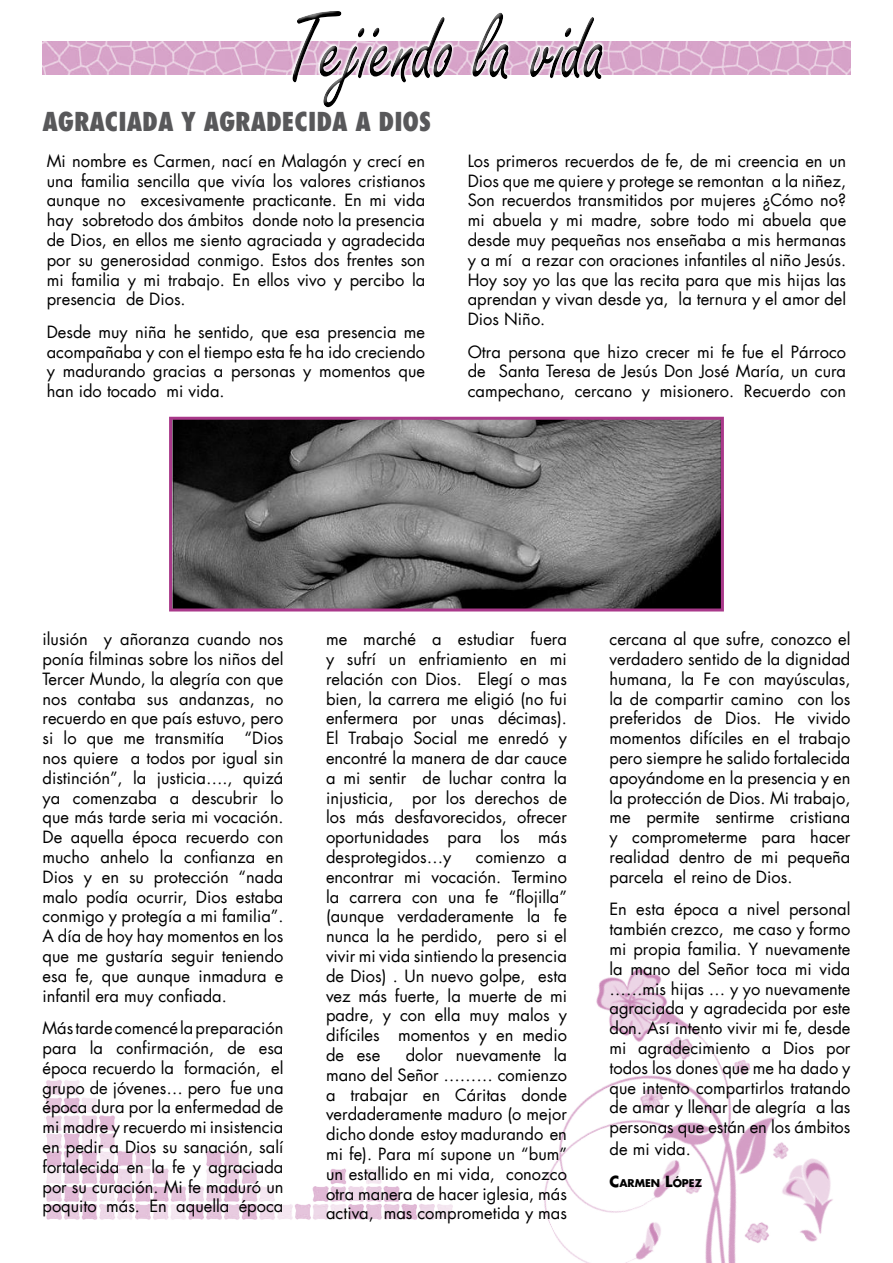
<style>
.page{position:relative;width:893px;height:1263px;background:#fff}
.page>*{position:absolute;margin:0;border:0;box-sizing:border-box;transform-origin:0 0}
.t1{font:800 condensed 25.5px "Futura";color:#58585a}
.t2{font:16.5px/19.8px "Futura LT";color:#000;text-align:justify}
.t3{font:700 10.5px "Futura";color:#000}
.s1{font-size:15px}
</style>
<div class="page">
<img style="left:452px;top:968px;width:381px;height:295px">
<img style="left:44px;top:1080px;width:408px;height:140px">
<img style="left:43px;top:41px;width:807px;height:33px">
<div style="left:288px;top:7px;width:316px;height:102px;background:#fff"></div>
<div style="left:290px;top:10px;width:314px;height:97px;background:#000;opacity:.75"></div>
<img style="left:173px;top:421px;width:547px;height:186px">
<div style="left:169px;top:417px;width:555px;height:194px;border:3px solid #a9398a"></div>
<h1 class="t1" style="left:43px;top:105px;width:390px">AGRACIADA Y AGRADECIDA A DIOS</h1>
<p class="t2" style="left:47px;top:151px;width:380px">Mi nombre es Carmen, nací en Malagón y crecí en una familia sencilla que vivía los valores cristianos aunque no excesivamente practicante. En mi vida hay sobretodo dos ámbitos donde noto la presencia de Dios, en ellos me siento agraciada y agradecida por su generosidad conmigo. Estos dos frentes son mi familia y mi trabajo. En ellos vivo y percibo la presencia de Dios.</p>
<p class="t2" style="left:47px;top:322px;width:380px">Desde muy niña he sentido, que esa presencia me acompañaba y con el tiempo esta fe ha ido creciendo y madurando gracias a personas y momentos que han ido tocado mi vida.</p>
<p class="t2" style="left:468px;top:151px;width:380px">Los primeros recuerdos de fe, de mi creencia en un Dios que me quiere y protege se remontan a la niñez, Son recuerdos transmitidos por mujeres ¿Cómo no? mi abuela y mi madre, sobre todo mi abuela que desde muy pequeñas nos enseñaba a mis hermanas y a mí a rezar con oraciones infantiles al niño Jesús.<br>Hoy soy yo las que las recita para que mis hijas las aprendan y vivan desde ya, la ternura y el amor del Dios Niño.</p>
<p class="t2" style="left:468px;top:342px;width:380px">Otra persona que hizo crecer mi fe fue el Párroco de Santa Teresa de Jesús Don José María, un cura campechano, cercano y misionero. Recuerdo con</p>
<p class="t2" style="left:43px;top:629px;width:242px">ilusión y añoranza cuando nos ponía filminas sobre los niños del Tercer Mundo, la alegría con que nos contaba sus andanzas, no recuerdo en que país estuvo, pero si lo que me transmitía “Dios nos quiere a todos por igual sin distinción”, la justicia…., quizá ya comenzaba a descubrir lo que más tarde seria mi vocación.<br>De aquella época recuerdo con mucho anhelo la confianza en Dios y en su protección “nada malo podía ocurrir, Dios estaba conmigo y protegía a mi familia”.<br>A día de hoy hay momentos en los que me gustaría seguir teniendo esa fe, que aunque inmadura e infantil era muy confiada.</p>
<p class="t2" style="left:43px;top:1018px;width:242px">Más tarde comencé la preparación para la confirmación, de esa época recuerdo la formación, el grupo de jóvenes… pero fue una época dura por la enfermedad de mi madre y recuerdo mi insistencia en pedir a Dios su sanación, salí fortalecida en la fe y agraciada por su curación. Mi fe maduró un poquito más. En aquella época</p>
<p class="t2" style="left:326px;top:629px;width:242px">me marché a estudiar fuera y sufrí un enfriamiento en mi relación con Dios. Elegí o mas bien, la carrera me eligió (no fui enfermera por unas décimas).<br>El Trabajo Social me enredó y encontré la manera de dar cauce a mi sentir de luchar contra la injusticia, por los derechos de los más desfavorecidos, ofrecer oportunidades para los más desprotegidos…y</p>
<p class="t2" style="left:326px;top:847px;width:242px;text-indent:150px">comienzo a encontrar mi vocación. Termino la carrera con una fe “flojilla” (aunque verdaderamente la fe nunca la he perdido, pero si el vivir mi vida sintiendo la presencia de Dios) . Un nuevo golpe, esta vez más fuerte, la muerte de mi padre, y con ella muy malos y difíciles momentos y en medio de ese</p>
<p class="t2" style="left:326px;top:1045px;width:242px;text-indent:80px">dolor nuevamente la mano del Señor ……… comienzo a trabajar en Cáritas donde verdaderamente maduro (o mejor dicho donde estoy madurando en mi fe). Para mí supone un “bum” un estallido en mi vida, conozco otra manera de hacer iglesia, más activa, mas comprometida y mas</p>
<p class="t2" style="left:609px;top:629px;width:242px">cercana al que sufre, conozco el verdadero sentido de la dignidad humana, la Fe con mayúsculas, la de compartir camino con los preferidos de Dios. He vivido momentos difíciles en el trabajo pero siempre he salido fortalecida apoyándome en la presencia y en la protección de Dios. Mi trabajo, me permite sentirme cristiana y comprometerme para hacer realidad dentro de mi pequeña parcela el reino de Dios.</p>
<p class="t2" style="left:609px;top:899px;width:242px">En esta época a nivel personal también crezco, me caso y formo mi propia familia. Y nuevamente la mano del Señor toca mi vida ……mis hijas … y yo nuevamente agraciada y agradecida por este don. Así intento vivir mi fe, desde mi agradecimiento a Dios por todos los dones que me ha dado y que intento compartirlos tratando de amar y llenar de alegría a las personas que están en los ámbitos</p>
<p class="t2" style="left:609px;top:1139px;width:83px">de mi vida.</p>
<p class="t3" style="left:609px;top:1176px;width:94px"><span class="s1">C</span>ARMEN <span class="s1">L</span>ÓPEZ</p>
</div>
